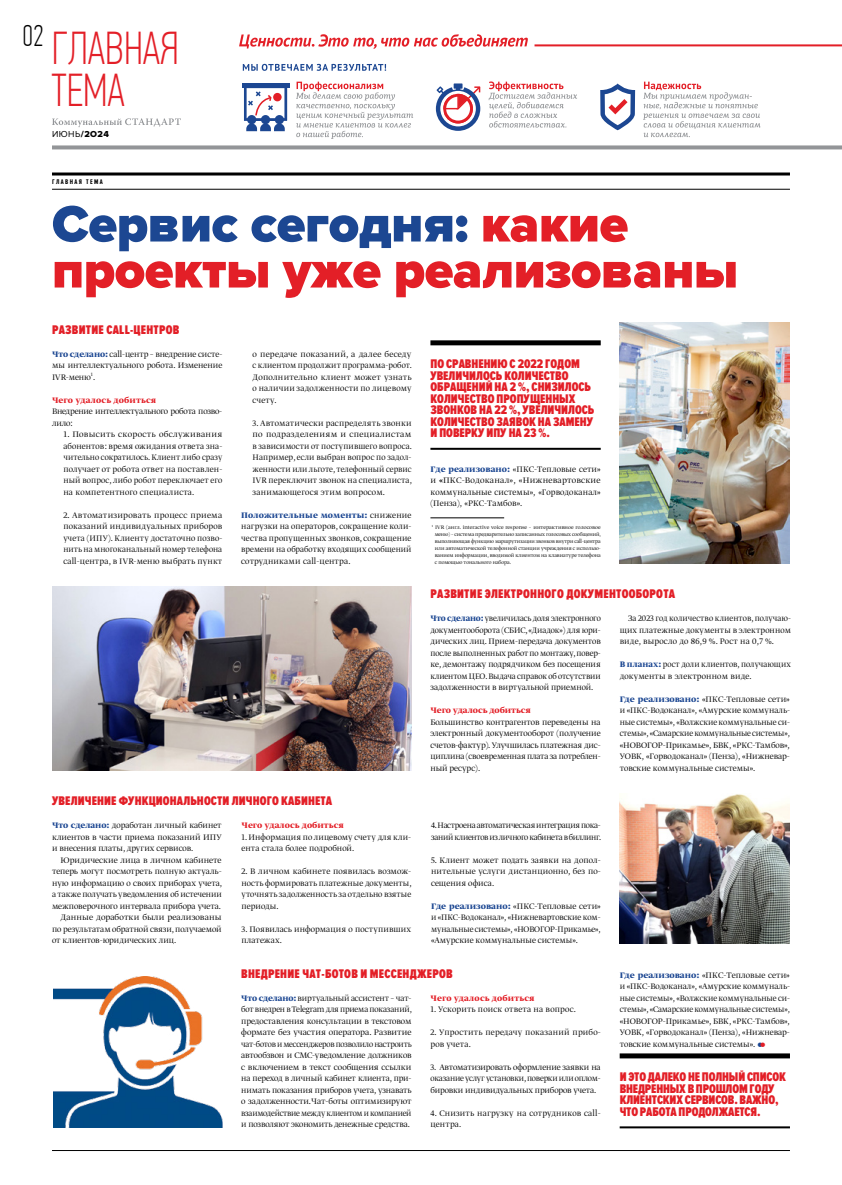
<style>
.page{position:relative;width:842px;height:1185px;background:#fff}
.page>*{position:absolute;margin:0;border:0;box-sizing:border-box;transform-origin:0 0}
.t1{font:900 53px/46px "Proxima Nova";letter-spacing:-.01em;color:#e31f27}
.t2{font:100 46px/42px "PF Din Text Comp Pro";color:#e31f27}
.t3{font:100 30px "PF Din Text Comp Pro";color:#000}
.t4{font:900 13px/11.5px "Proxima Nova Ex Cn";color:#e31f27}
.t5{font:900 13px "Proxima Nova Ex Cn";letter-spacing:.02em;color:#e31f27}
.t6{font:300 9.5px/11.5px "Greta Display Pro";color:#000;text-align:justify}
.t7{font:300 9.5px/11.5px "Greta Display Pro";color:#000;text-align:justify;scale:.96 1}
.t8{font:300 9.5px/11.5px "Greta Display Pro";color:#000;text-align:justify;scale:1.04 1}
.t9{font:300 9.5px/11.5px "Greta Display Pro";letter-spacing:.02em;color:#000}
.t10{font:300 9.5px/11.5px "Greta Display Pro";letter-spacing:-.03em;color:#000}
.t11{font:700 9.5px "Greta Display Pro";letter-spacing:.01em;color:#e31f27}
.t12{font:300 9.5px/11.5px "Greta Display Pro";letter-spacing:-.02em;color:#000}
.t13{font:9px "Proxima Nova Extrabld";color:#000}
.t14{font:700 7px "Proxima Nova Ex Cn";letter-spacing:.2em;color:#000}
.t15{font:300 6px/7px "Greta Display Pro";color:#000;text-align:justify;scale:1.04 1}
.s1{font-family:"Proxima Nova"}
.s2{color:#1c4792}
.s3{font-weight:700;color:#1c4792}
.s4{font-weight:700}
.s5{color:#e31f27}
</style>
<div class="page">
<hr style="left:52px;top:1150px;width:738px;height:1px;background:#000">
<hr style="left:534px;top:44px;width:308px;height:2px;background:#e31f27">
<svg style="left:52px;top:145px;width:790px;height:4px;fill:#939598"></svg>
<svg style="left:296px;top:82px;width:117px;height:57px"></svg>
<svg style="left:489px;top:81px;width:88px;height:47px"></svg>
<svg style="left:643px;top:82px;width:118px;height:55px"></svg>
<svg style="left:600px;top:83px;width:35px;height:47px"></svg>
<svg style="left:436px;top:83px;width:44px;height:48px"></svg>
<div style="left:242px;top:83px;width:47px;height:5px;background:#1c4792"></div>
<svg style="left:244px;top:88px;width:43px;height:43px"></svg>
<svg style="left:243px;top:64px;width:143px;height:7px"></svg>
<svg style="left:239px;top:34px;width:289px;height:15px"></svg>
<img style="left:620px;top:794px;width:170px;height:149px">
<svg style="left:52px;top:118px;width:129px;height:9px"></svg>
<hr style="left:52px;top:172px;width:738px;height:3px;background:#000">
<hr style="left:52px;top:189px;width:738px;height:1px;background:#000">
<hr style="left:430px;top:518px;width:74px;height:1px;background:#000">
<div style="left:430px;top:340px;width:171px;height:5px;background:#000"></div>
<hr style="left:430px;top:448px;width:171px;height:2px;background:#000">
<img style="left:620px;top:322px;width:170px;height:241px">
<img style="left:52px;top:586px;width:359px;height:185px">
<img style="left:53px;top:977px;width:169px;height:151px">
<div style="left:620px;top:1053px;width:170px;height:5px;background:#000"></div>
<hr style="left:620px;top:1126px;width:170px;height:2px;background:#000">
<h3 class="t3" style="left:22px;top:19px;width:23px">02</h3>
<h2 class="t2" style="left:52px;top:27px;width:129px">Главная тема</h2>
<p class="t13" style="left:52px;top:129px;width:59px"><span class="s1">июнь</span>/2О24</p>
<p class="t14" style="left:52px;top:178px;width:52px">Главная тема</p>
<h1 class="t1" style="left:52px;top:202px;width:688px"><span class="s2">Сервис сегодня:</span> какие проекты уже реализованы</h1>
<h3 class="t5" style="left:52px;top:322px;width:129px">Развитие call-центров</h3>
<p class="t6" style="left:52px;top:348px;width:172px"><span class="s3">Что сделано:</span> call-центр – внедрение систе&shy;мы интеллектуального робота. Изменение IVR-меню<sup>1</sup>.</p>
<p class="t11" style="left:52px;top:394px;width:106px">Чего удалось добиться</p>
<p class="t12" style="left:52px;top:406px;width:172px">Внедрение интеллектуального робота позво&shy;лило:</p>
<p class="t8" style="left:63px;top:429px;width:154px">1. Повысить скорость обслуживания абонентов: время ожидания ответа зна&shy;чительно сократилось. Клиент либо сразу получает от робота ответ на поставлен&shy;ный вопрос, либо робот переключает его на компетентного специалиста.</p>
<p class="t6" style="left:63px;top:509px;width:160px">2. Автоматизировать процесс приема показаний индивидуальных приборов учета (ИПУ). Клиенту достаточно позво&shy;нить на многоканальный номер телефона call-центра, в IVR-меню выбрать пункт</p>
<p class="t6" style="left:253px;top:348px;width:161px">о передаче показаний, а далее беседу с клиентом продолжит программа-робот.<br>Дополнительно клиент может узнать о наличии задолженности по лицевому счету.</p>
<p class="t6" style="left:253px;top:417px;width:161px">3. Автоматически распределять звонки по подразделениям и специалистам в зависимости от поступившего вопроса.<br>Например, если выбран вопрос по задол&shy;женности или льготе, телефонный сервис IVR переключит звонок на специалиста, занимающегося этим вопросом.</p>
<p class="t6" style="left:241px;top:509px;width:172px"><span class="s3">Положительные моменты:</span> снижение нагрузки на операторов, сокращение коли&shy;чества пропущенных звонков, сокращение времени на обработку входящих сообщений сотрудниками call-центра.</p>
<h3 class="t4" style="left:430px;top:358px;width:165px">По сравнению с 2022 годом увеличилось количество обращений на 2 %, снизилось количество пропущенных звонков на 22 %, увеличилось количество заявок на замену и поверку ИПУ на 23 %.</h3>
<p class="t6" style="left:430px;top:463px;width:172px"><span class="s3">Где реализовано:</span> «ПКС-Тепловые сети» и <span class="s4">«</span>ПКС-Водоканал», «Нижневартовские коммунальные системы», «Горводоканал» (Пенза), «РКС-Тамбов».</p>
<p class="t15" style="left:435px;top:523px;width:161px;text-indent:-3px"><sup>1</sup> IVR (англ. interactive voice response – интерактивное голосовое меню) – система предварительно записанных голосовых сообщений, выполняющая функцию маршрутизации звонков внутри call-центра или автоматической телефонной станции учреждения с использо&shy;ванием информации, вводимой клиентом на клавиатуре телефона с помощью тонального набора.</p>
<h3 class="t5" style="left:430px;top:587px;width:246px">Развитие электронного документооборота</h3>
<p class="t7" style="left:430px;top:613px;width:179px"><span class="s3">Что сделано:</span> увеличилась доля электронного документооборота (СБИС, «Диадок») для юри&shy;дических лиц. Прием-передача документов после выполненных работ по монтажу, повер&shy;ке, демонтажу подрядчиком без посещения клиентом ЦЕО. Выдача справок об отсутствии задолженности в виртуальной приемной.</p>
<p class="t11" style="left:430px;top:705px;width:102px">Чего удалось добиться</p>
<p class="t6" style="left:430px;top:716px;width:172px">Большинство контрагентов переведены на электронный документооборот (получение счетов-фактур). Улучшилась платежная дис&shy;циплина (своевременная плата за потреблен&shy;ный ресурс).</p>
<p class="t7" style="left:620px;top:613px;width:180px;text-indent:9px">За 2023 год количество клиентов, получаю&shy;щих платежные документы в электронном виде, выросло до 86,9 %. Рост на 0,7 %.</p>
<p class="t7" style="left:620px;top:659px;width:180px"><span class="s3">В планах:</span> рост доли клиентов, получающих документы в электронном виде.</p>
<p class="t6" style="left:620px;top:693px;width:172px"><span class="s3">Где реализовано:</span> «ПКС-Тепловые сети» и «ПКС-Водоканал», «Амурские коммуналь&shy;ные системы», «Волжские коммунальные си&shy;стемы», «Самарские коммунальные системы», «НОВОГОР-Прикамье», БВК, «РКС-Тамбов», УОВК, «Горводоканал» (Пенза), «Нижневар&shy;товские коммунальные системы».</p>
<h3 class="t4" style="left:52px;top:795px;width:282px">Увеличение функциональности личного кабинета</h3>
<p class="t6" style="left:52px;top:820px;width:171px"><span class="s3">Что сделано:</span> доработан личный кабинет клиентов в части приема показаний ИПУ и внесения платы, других сервисов.</p>
<p class="t6" style="left:61px;top:854px;width:163px">Юридические лица в личном кабинете</p>
<p class="t6" style="left:52px;top:866px;width:171px">теперь могут посмотреть полную актуаль-</p>
<p class="t6" style="left:52px;top:877px;width:172px">ную информацию о своих приборах учета,</p>
<p class="t6" style="left:52px;top:889px;width:171px">а также получать уведомления об истечении</p>
<p class="t6" style="left:52px;top:900px;width:171px">межповерочного интервала прибора учета.</p>
<p class="t8" style="left:61px;top:912px;width:156px">Данные доработки были реализованы</p>
<p class="t6" style="left:52px;top:923px;width:171px">по результатам обратной связи, получаемой</p>
<p class="t6" style="left:52px;top:935px;width:126px">от клиентов-юридических лиц.</p>
<p class="t11" style="left:242px;top:820px;width:104px">Чего удалось добиться</p>
<p class="t6" style="left:242px;top:831px;width:171px">1. Информация по лицевому счету для кли&shy;ента стала более подробной.</p>
<p class="t6" style="left:242px;top:866px;width:172px">2. В личном кабинете появилась возмож&shy;ность формировать платежные документы, уточнять задолженность за отдельно взятые периоды.</p>
<p class="t6" style="left:242px;top:923px;width:171px">3. Появилась информация о поступивших платежах.</p>
<p class="t10" style="left:431px;top:820px;width:172px">4. Настроена автоматическая интеграция пока&shy;заний клиентов из личного кабинета в биллинг.</p>
<p class="t6" style="left:431px;top:854px;width:171px">5. Клиент может подать заявки на допол&shy;нительные услуги дистанционно, без по&shy;сещения офиса.</p>
<p class="t6" style="left:431px;top:900px;width:171px"><span class="s3">Где реализовано:</span> «ПКС-Тепловые сети» и «ПКС-Водоканал», «Нижневартовские ком&shy;мунальные системы», «НОВОГОР-Прикамье», «Амурские коммунальные системы».</p>
<h3 class="t5" style="left:241px;top:966px;width:213px">Внедрение чат-ботов и мессенджеров</h3>
<p class="t6" style="left:241px;top:992px;width:172px;text-align:left"><span class="s3">Что сделано:</span> виртуальный ассистент – чат&shy;бот внедрен в Telegram для приема показаний, предоставления консультации в текстовом формате без участия оператора. Развитие чат-ботов и мессенджеров позволило настроить автообзвон и СМС-уведомление должников с включением в текст сообщения ссылки на переход в личный кабинет клиента, при&shy;нимать показания приборов учета, узнавать о задолженности.Чат-боты оптимизируют взаимодействие между клиентом и компанией и позволяют экономить денежные средства.</p>
<p class="t11" style="left:430px;top:992px;width:106px">Чего удалось добиться</p>
<p class="t9" style="left:430px;top:1004px;width:147px">1. Ускорить поиск ответа на вопрос.</p>
<p class="t9" style="left:430px;top:1027px;width:172px">2. Упростить передачу показаний прибо&shy;ров учета.</p>
<p class="t6" style="left:430px;top:1061px;width:172px">3. Автоматизировать оформление заявки на оказание услуг установки, поверки или оплом&shy;бировки индивидуальных приборов учета.</p>
<p class="t9" style="left:430px;top:1107px;width:171px">4. Снизить нагрузку на сотрудников call&shy;центра.</p>
<p class="t6" style="left:620px;top:969px;width:172px"><span class="s3">Где реализовано:</span> «ПКС-Тепловые сети» и «ПКС-Водоканал», «Амурские коммуналь&shy;ные системы», «Волжские коммунальные си&shy;стемы», «Самарские коммунальные системы», «НОВОГОР-Прикамье», БВК, «РКС-Тамбов», УОВК, «Горводоканал» (Пенза), «Нижневар&shy;товские коммунальные системы». <span class="s2">●</span><span class="s5">●</span></p>
<h3 class="t4" style="left:620px;top:1071px;width:168px">И это далеко не полный список внедренных в прошлом году клиентских сервисов. Важно, что работа продолжается.</h3>
</div>
